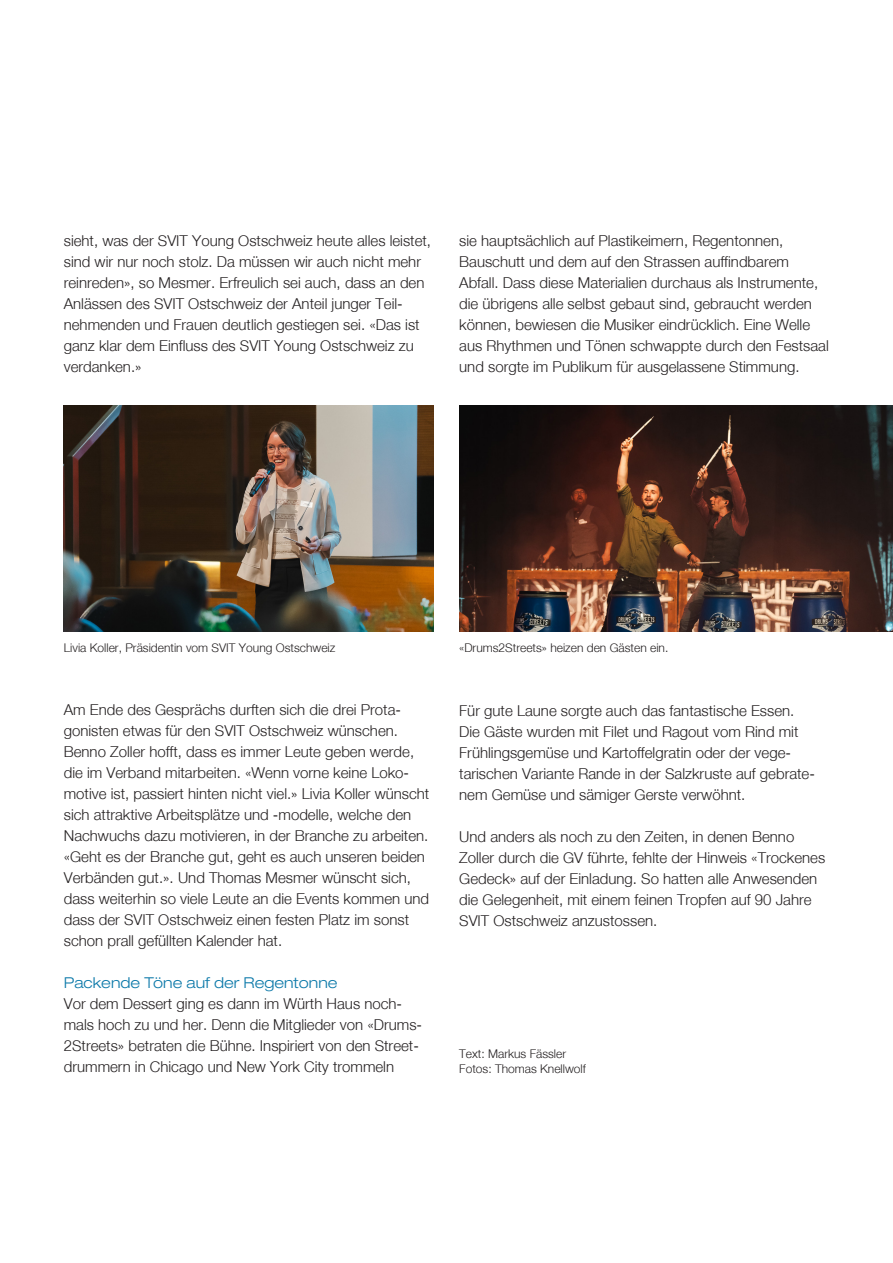
<style>
.page{position:relative;width:893px;height:1263px;background:#fff}
.page>*{position:absolute;margin:0;border:0;box-sizing:border-box;transform-origin:0 0}
.Lauftext{font:300 15px/21px "Helvetica Neue";color:#231f20}
.Untertitel_1{font:300 expanded 15px "Helvetica Neue LT Std";color:#0c79a9}
.Legende{font:300 12px "Helvetica Neue";color:#231f20}
</style>
<div class="page">
<img style="left:64px;top:405px;width:370px;height:226px">
<img style="left:459px;top:405px;width:434px;height:226px">
<p class="Lauftext" style="left:64px;top:230px;width:369px">sieht, was der SVIT Young Ostschweiz heute alles leistet, sind wir nur noch stolz. Da müssen wir auch nicht mehr reinredenª, so Mesmer. Erfreulich sei auch, dass an den Anlässen des SVIT Ostschweiz der Anteil junger Teil&shy;nehmenden und Frauen deutlich gestiegen sei. ∫Das ist ganz klar dem Einfluss des SVIT Young Ostschweiz zu verdanken.ª</p>
<p class="Lauftext" style="left:459px;top:230px;width:371px">sie hauptsächlich auf Plastikeimern, Regentonnen, Bauschutt und dem auf den Strassen auffindbarem Abfall. Dass diese Materialien durchaus als Instrumente, die übrigens alle selbst gebaut sind, gebraucht werden können, bewiesen die Musiker eindrücklich. Eine Welle aus Rhythmen und Tönen schwappte durch den Festsaal und sorgte im Publikum für ausgelassene Stimmung.</p>
<p class="Legende" style="left:64px;top:640px;width:273px">Livia Koller, Präsidentin vom SVIT Young Ostschweiz</p>
<p class="Legende" style="left:459px;top:640px;width:211px">∫Drums2Streetsª heizen den Gästen ein.</p>
<p class="Lauftext" style="left:64px;top:699px;width:367px">Am Ende des Gesprächs durften sich die drei Prota&shy;gonisten etwas für den SVIT Ostschweiz wünschen.<br>Benno Zoller hofft, dass es immer Leute geben werde, die im Verband mitarbeiten. ∫Wenn vorne keine Loko&shy;motive ist, passiert hinten nicht viel.ª Livia Koller wünscht sich attraktive Arbeitsplätze und -modelle, welche den Nachwuchs dazu motivieren, in der Branche zu arbeiten. ∫Geht es der Branche gut, geht es auch unseren beiden Verbänden gut.ª. Und Thomas Mesmer wünscht sich, dass weiterhin so viele Leute an die Events kommen und dass der SVIT Ostschweiz einen festen Platz im sonst schon prall gefüllten Kalender hat.</p>
<p class="Untertitel_1" style="left:64px;top:974px;width:275px">Packende Töne auf der Regentonne</p>
<p class="Lauftext" style="left:64px;top:993px;width:360px">Vor dem Dessert ging es dann im Würth Haus noch&shy;mals hoch zu und her. Denn die Mitglieder von ∫Drums-2Streetsª betraten die Bühne. Inspiriert von den Street&shy;drummern in Chicago und New York City trommeln</p>
<p class="Lauftext" style="left:459px;top:699px;width:337px">Für gute Laune sorgte auch das fantastische Essen.</p>
<p class="Lauftext" style="left:459px;top:720px;width:357px">Die Gäste wurden mit Filet und Ragout vom Rind mit Frühlingsgemüse und Kartoffelgratin oder der vege&shy;tarischen Variante Rande in der Salzkruste auf gebrate&shy;nem Gemüse und sämiger Gerste verwöhnt.</p>
<p class="Lauftext" style="left:459px;top:825px;width:367px">Und anders als noch zu den Zeiten, in denen Benno Zoller durch die GV führte, fehlte der Hinweis ∫Trockenes Gedeckª auf der Einladung. So hatten alle Anwesenden die Gelegenheit, mit einem feinen Tropfen auf 90 Jahre SVIT Ostschweiz anzustossen.</p>
<p class="Legende" style="left:459px;top:1046px;width:108px">Text: Markus Fässler</p>
<p class="Legende" style="left:459px;top:1061px;width:128px">Fotos: Thomas Knellwolf</p>
</div>
